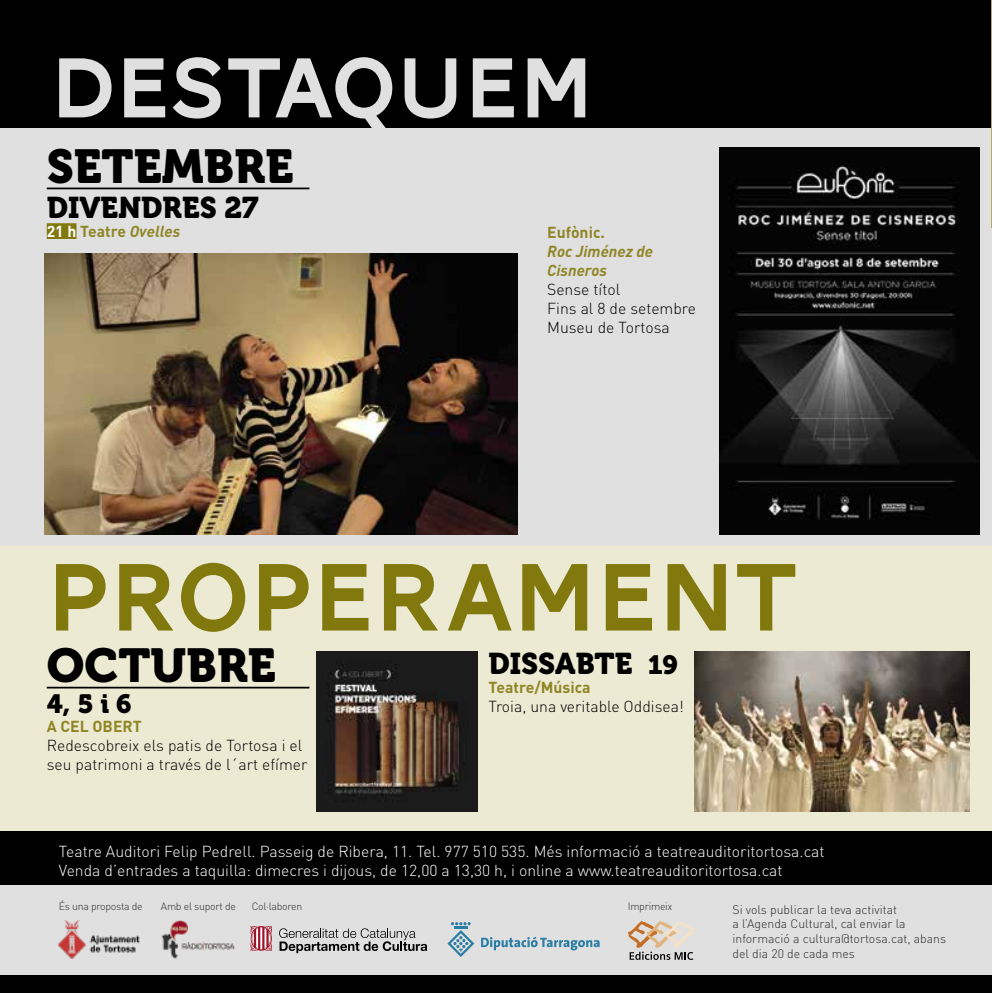
<style>
.page{position:relative;width:992px;height:993px;background:#fff}
.page>*{position:absolute;margin:0;border:0;box-sizing:border-box;transform-origin:0 0}
.t1{font:98.52px "AW Conqueror Carved One";color:#82790e}
.t2{font:87.5px "AW Conqueror Carved One";color:#e0e0e0}
.t3{font:47.25px "Museo 900";color:#000}
.t4{font:29.75px "Museo 900";color:#000}
.t5{font:26.25px "Museo 900";color:#000}
.t6{font:300 15.75px/18.9px "DIN";color:#fff}
.t7{font:300 15.75px/18.9px "DIN";color:#000}
.t8{font:italic 700 15.75px/18.9px "DIN";color:#8f8625}
.t9{font:700 15.75px "DIN";color:#8f8625}
.t10{font:300 12.25px/14.7px "DIN";color:#292929}
.t11{font:300 10.5px "DIN";letter-spacing:-.025em;color:#292929}
.s1{font-style:normal;color:#fff}
.s2{font-style:normal}
.s3{font-size:26.25px}
</style>
<div class="page">
<div style="left:0;top:0;width:991px;height:992px;background:#e0e0e0"></div>
<div style="left:0;top:0;width:991px;height:127px;background:#000"></div>
<div style="left:0;top:546px;width:991px;height:446px;background:#edead3"></div>
<div style="left:0;top:840px;width:991px;height:152px;background:#e0e0e0"></div>
<div style="left:0;top:974px;width:991px;height:18px;background:#000"></div>
<div style="left:0;top:831px;width:991px;height:53px;background:#000"></div>
<img style="left:59px;top:920px;width:81px;height:37px">
<img style="left:161px;top:920px;width:74px;height:37px">
<svg style="left:250px;top:926px;width:22px;height:24px"></svg>
<svg style="left:279px;top:928px;width:148px;height:24px"></svg>
<svg style="left:447px;top:922px;width:27px;height:34px"></svg>
<svg style="left:481px;top:936px;width:118px;height:14px"></svg>
<svg style="left:627px;top:921px;width:67px;height:38px"></svg>
<hr style="left:991px;top:0;width:1px;height:227px;background:#b6ad63">
<hr style="left:47px;top:686px;width:262px;height:2px;background:#000">
<hr style="left:47px;top:187px;width:262px;height:2px;background:#000">
<div style="left:47px;top:223px;width:29px;height:16px;background:#82790e"></div>
<img style="left:45px;top:254px;width:472px;height:280px">
<img style="left:720px;top:147px;width:259px;height:387px">
<img style="left:694px;top:651px;width:275px;height:160px">
<img style="left:317px;top:651px;width:160px;height:160px">
<h2 class="t2" style="left:51px;top:49px;width:544px">DESTAQUEM</h2>
<h3 class="t3" style="left:47px;top:139px;width:248px">SETEMBRE</h3>
<h3 class="t4" style="left:47px;top:191px;width:213px">DIVENDRES 27</h3>
<p class="t8" style="left:47px;top:221px;width:135px"><span class="s1">21 h</span> <span class="s2">Teatre</span> Ovelles</p>
<p class="t9" style="left:547px;top:222px;width:59px">Eufònic.</p>
<p class="t8" style="left:547px;top:241px;width:107px">Roc Jiménez de<br>Cisneros</p>
<p class="t7" style="left:547px;top:280px;width:150px">Sense títol<br>Fins al 8 de setembre<br>Museu de Tortosa</p>
<h1 class="t1" style="left:47px;top:553px;width:752px">PROPERAMENT</h1>
<h3 class="t3" style="left:47px;top:638px;width:231px">OCTUBRE</h3>
<h3 class="t5" style="left:47px;top:689px;width:86px">4, 5 i 6</h3>
<p class="t9" style="left:47px;top:716px;width:97px">A CEL OBERT</p>
<p class="t7" style="left:47px;top:735px;width:262px">Redescobreix els patis de Tortosa i el seu patrimoni a través de l´art efímer</p>
<h3 class="t4" style="left:488px;top:646px;width:191px">DISSABTE <span class="s3">19</span></h3>
<p class="t9" style="left:488px;top:676px;width:104px">Teatre/Música</p>
<p class="t7" style="left:488px;top:696px;width:197px">Troia, una veritable Oddisea!</p>
<p class="t6" style="left:59px;top:841px;width:767px">Teatre Auditori Felip Pedrell. Passeig de Ribera, 11. Tel. 977 510 535. Més informació a teatreauditoritortosa.cat<br>Venda d’entrades a taquilla: dimecres i dijous, de 12,00 a 13,30 h, i online a www.teatreauditoritortosa.cat</p>
<p class="t11" style="left:59px;top:899px;width:85px">És una proposta de</p>
<p class="t11" style="left:161px;top:899px;width:76px">Amb el suport de</p>
<p class="t11" style="left:252px;top:899px;width:52px">Col·laboren</p>
<p class="t11" style="left:627px;top:899px;width:46px">Imprimeix</p>
<p class="t10" style="left:732px;top:901px;width:215px">Si vols publicar la teva activitat<br>a l’Agenda Cultural, cal enviar la informació a cultura@tortosa.cat, abans del dia 20 de cada mes</p>
</div>
